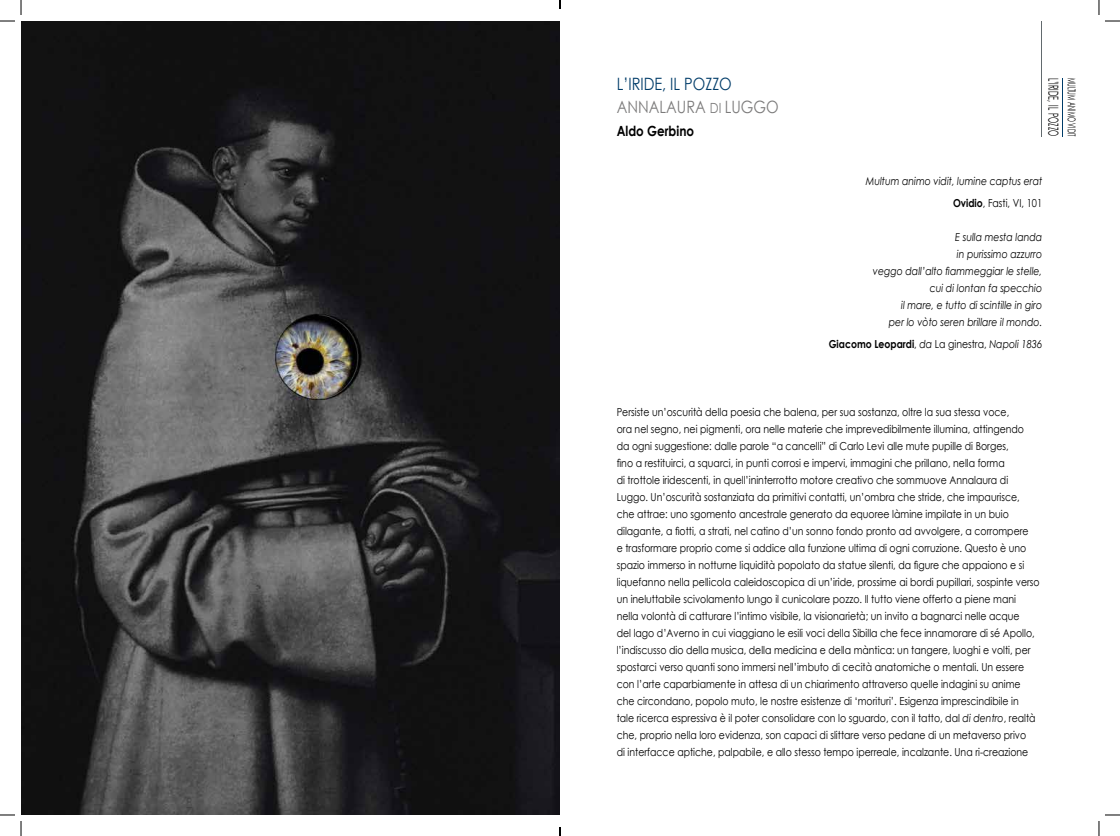
<style>
.page{position:relative;width:1120px;height:836px;background:#fff}
.page>*{position:absolute;margin:0;border:0;box-sizing:border-box;transform-origin:0 0}
.t1{font:17px/23px "Century Gothic";color:#003c69;scale:.85 1}
.t2{font:700 14px "Century Gothic";color:#000;scale:.85 1}
.t3{font:13.8px "Century Gothic";color:#000;scale:.51 1}
.t4{font:11px/17px "Century Gothic";color:#000;scale:.85 1}
.t5{font:italic 11px/17px "Century Gothic";color:#000;text-align:right;scale:.85 1}
.t6{font:700 11px "Century Gothic";color:#000;scale:.85 1}
.t7{font:10.8px "Century Gothic";color:#000;scale:.51 1}
.s1{color:#7c7b7b}
.s2{font-size:14px;color:#7c7b7b}
.s3{font-weight:700;font-style:normal}
.s4{font-style:normal}
.s5{font-weight:400}
.s6{font-weight:400;font-style:italic}
.s7{font-style:italic}
</style>
<div class="page">
<hr style="left:1041px;top:21px;width:1px;height:116px;background:#626a6e">
<hr style="left:1061px;top:78px;width:1px;height:58px;background:#003c69">
<img style="left:21px;top:21px;width:539px;height:794px">
<svg style="left:0;top:0;width:22px;height:22px"></svg>
<svg style="left:0;top:814px;width:22px;height:22px"></svg>
<svg style="left:1098px;top:0;width:21px;height:22px"></svg>
<svg style="left:1098px;top:814px;width:21px;height:22px"></svg>
<h1 class="t1" style="left:616px;top:73px;width:192px">L’IRIDE, IL POZZO<br><span class="s1">ANNALAURA</span> <span class="s2">DI</span> <span class="s1">LUGGO</span></h1>
<p class="t2" style="left:616px;top:121px;width:93px">Aldo Gerbino</p>
<p class="t3" style="left:1062px;top:78px;width:116px;rotate:90deg">L’IRIDE, IL POZZO</p>
<p class="t7" style="left:1079px;top:78px;width:116px;rotate:90deg">MULTUM ANIMO VIDIT</p>
<p class="t5" style="left:865px;top:170px;width:209px;line-height:22px">Multum animo vidit, lumine captus erat<br><span class="s3">Ovidio</span><span class="s4">, Fasti, VI, 101</span></p>
<p class="t5" style="left:872px;top:229px;width:201px">E sulla mesta landa<br>in purissimo azzurro<br>veggo dall’alto fiammeggiar le stelle, cui di lontan fa specchio<br>il mare, e tutto di scintille in giro<br>per lo vòto seren brillare il mondo.</p>
<p class="t6" style="left:828px;top:336px;width:252px">Giacomo Leopardi<span class="s5">,</span> <span class="s6">da</span> <span class="s5">La ginestra,</span> <span class="s6">Napoli 1836</span></p>
<p class="t4" style="left:616px;top:403px;width:499px">Persiste un’oscurità della poesia che balena, per sua sostanza, oltre la sua stessa voce,<br>ora nel segno, nei pigmenti, ora nelle materie che imprevedibilmente illumina, attingendo<br>da ogni suggestione: dalle parole “a cancelli” di Carlo Levi alle mute pupille di Borges,<br>fino a restituirci, a squarci, in punti corrosi e impervi, immagini che prillano, nella forma<br>di trottole iridescenti, in quell’ininterrotto motore creativo che sommuove Annalaura di Luggo. Un’oscurità sostanziata da primitivi contatti, un’ombra che stride, che impaurisce, che attrae: uno sgomento ancestrale generato da equoree làmine impilate in un buio dilagante, a fiotti, a strati, nel catino d’un sonno fondo pronto ad avvolgere, a corrompere<br>e trasformare proprio come si addice alla funzione ultima di ogni corruzione. Questo è uno spazio immerso in notturne liquidità popolato da statue silenti, da figure che appaiono e si liquefanno nella pellicola caleidoscopica di un’iride, prossime ai bordi pupillari, sospinte verso un ineluttabile scivolamento lungo il cunicolare pozzo. Il tutto viene offerto a piene mani nella volontà di catturare l’intimo visibile, la visionarietà; un invito a bagnarci nelle acque<br>del lago d’Averno in cui viaggiano le esili voci della Sibilla che fece innamorare di sé Apollo, l’indiscusso dio della musica, della medicina e della màntica: un tangere, luoghi e volti, per spostarci verso quanti sono immersi nell’imbuto di cecità anatomiche o mentali. Un essere con l’arte caparbiamente in attesa di un chiarimento attraverso quelle indagini su anime che circondano, popolo muto, le nostre esistenze di ‘morituri’. Esigenza imprescindibile in<br>tale ricerca espressiva è il poter consolidare con lo sguardo, con il tatto, dal <span class="s7">di dentro</span>, realtà che, proprio nella loro evidenza, son capaci di slittare verso pedane di un metaverso privo<br>di interfacce aptiche, palpabile, e allo stesso tempo iperreale, incalzante. Una ri-creazione</p>
</div>
